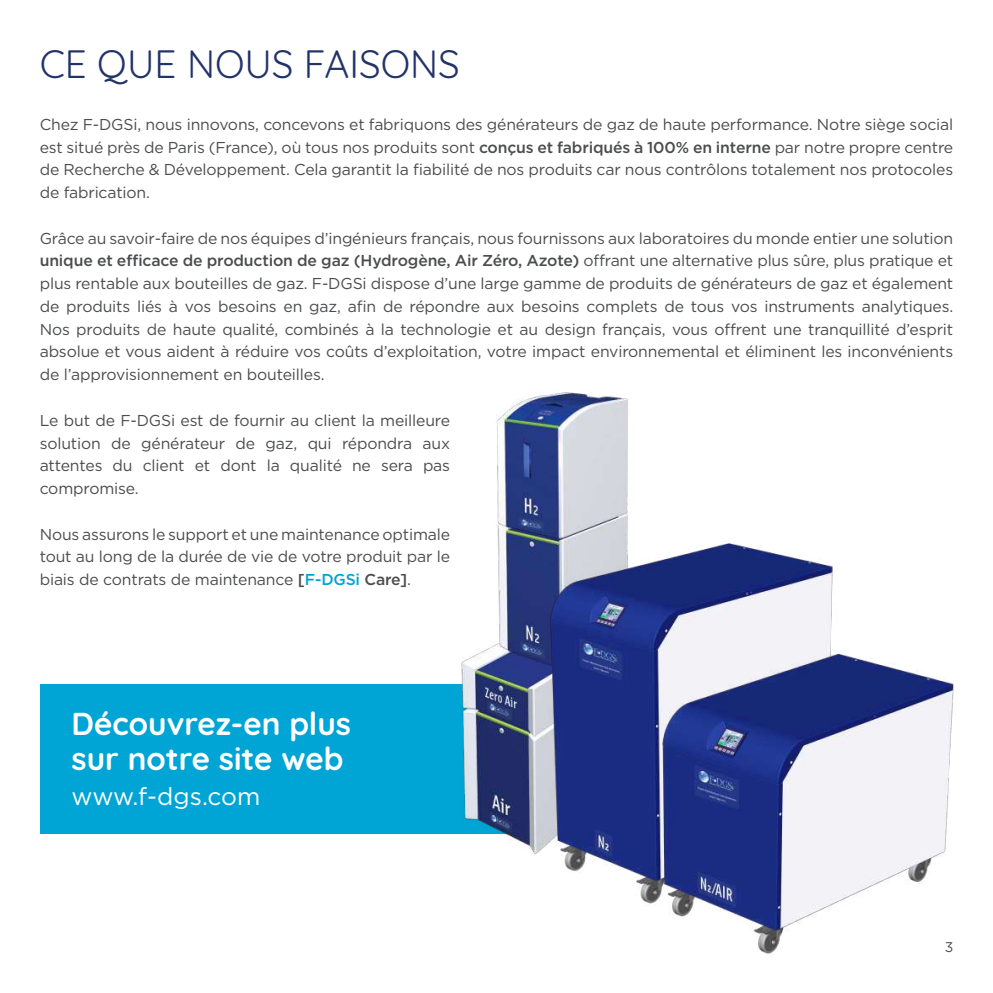
<style>
.page{position:relative;width:993px;height:993px;background:#fff}
.page>*{position:absolute;margin:0;border:0;box-sizing:border-box;transform-origin:0 0}
.t1{font:38.5px "Quicksand";color:#22336a}
.t2{font:700 31.5px/35px "Quicksand";color:#fff}
.t3{font:24.5px "Gotham";letter-spacing:-.005em;color:#fff}
.t4{font:15.75px/22.8px "Gotham";letter-spacing:-.01em;color:#4b4c4d;text-align:justify}
.t5{font:14px "Gotham";color:#4b4c4d}
.s1{font-weight:500}
.s2{font-weight:500;color:#00a5d3}
</style>
<div class="page">
<div style="left:40px;top:683px;width:567px;height:150px;background:#00a5d5"></div>
<img style="left:450px;top:392px;width:179px;height:450px">
<img style="left:520px;top:517px;width:316px;height:356px">
<img style="left:621px;top:622px;width:333px;height:332px">
<h1 class="t1" style="left:40px;top:35px;width:421px">CE QUE NOUS FAISONS</h1>
<p class="t4" style="left:40px;top:112px;width:914px">Chez F-DGSi, nous innovons, concevons et fabriquons des générateurs de gaz de haute performance. Notre siège social est situé près de Paris (France), où tous nos produits sont <span class="s1">conçus et fabriqués à 100% en interne</span> par notre propre centre de Recherche &amp; Développement. Cela garantit la fiabilité de nos produits car nous contrôlons totalement nos protocoles de fabrication.</p>
<p class="t4" style="left:40px;top:226px;width:914px">Grâce au savoir-faire de nos équipes d’ingénieurs français, nous fournissons aux laboratoires du monde entier une solution <span class="s1">unique et efficace de production de gaz (Hydrogène, Air Zéro, Azote)</span> offrant une alternative plus sûre, plus pratique et plus rentable aux bouteilles de gaz. F-DGSi dispose d’une large gamme de produits de générateurs de gaz et également de produits liés à vos besoins en gaz, afin de répondre aux besoins complets de tous vos instruments analytiques.<br>Nos produits de haute qualité, combinés à la technologie et au design français, vous offrent une tranquillité d’esprit absolue et vous aident à réduire vos coûts d’exploitation, votre impact environnemental et éliminent les inconvénients de l’approvisionnement en bouteilles.</p>
<p class="t4" style="left:40px;top:408px;width:412px">Le but de F-DGSi est de fournir au client la meilleure solution de générateur de gaz, qui répondra aux attentes du client et dont la qualité ne sera pas compromise.</p>
<p class="t4" style="left:40px;top:522px;width:412px">Nous assurons le support et une maintenance optimale tout au long de la durée de vie de votre produit par le biais de contrats de maintenance <span class="s1">[</span><span class="s2">F-DGSi</span> <span class="s1">Care]</span>.</p>
<h2 class="t2" style="left:71px;top:703px;width:281px">Découvrez-en plus sur notre site web</h2>
<h3 class="t3" style="left:71px;top:780px;width:190px">www.f-dgs.com</h3>
<p class="t5" style="left:944px;top:937px;width:10px">3</p>
</div>
